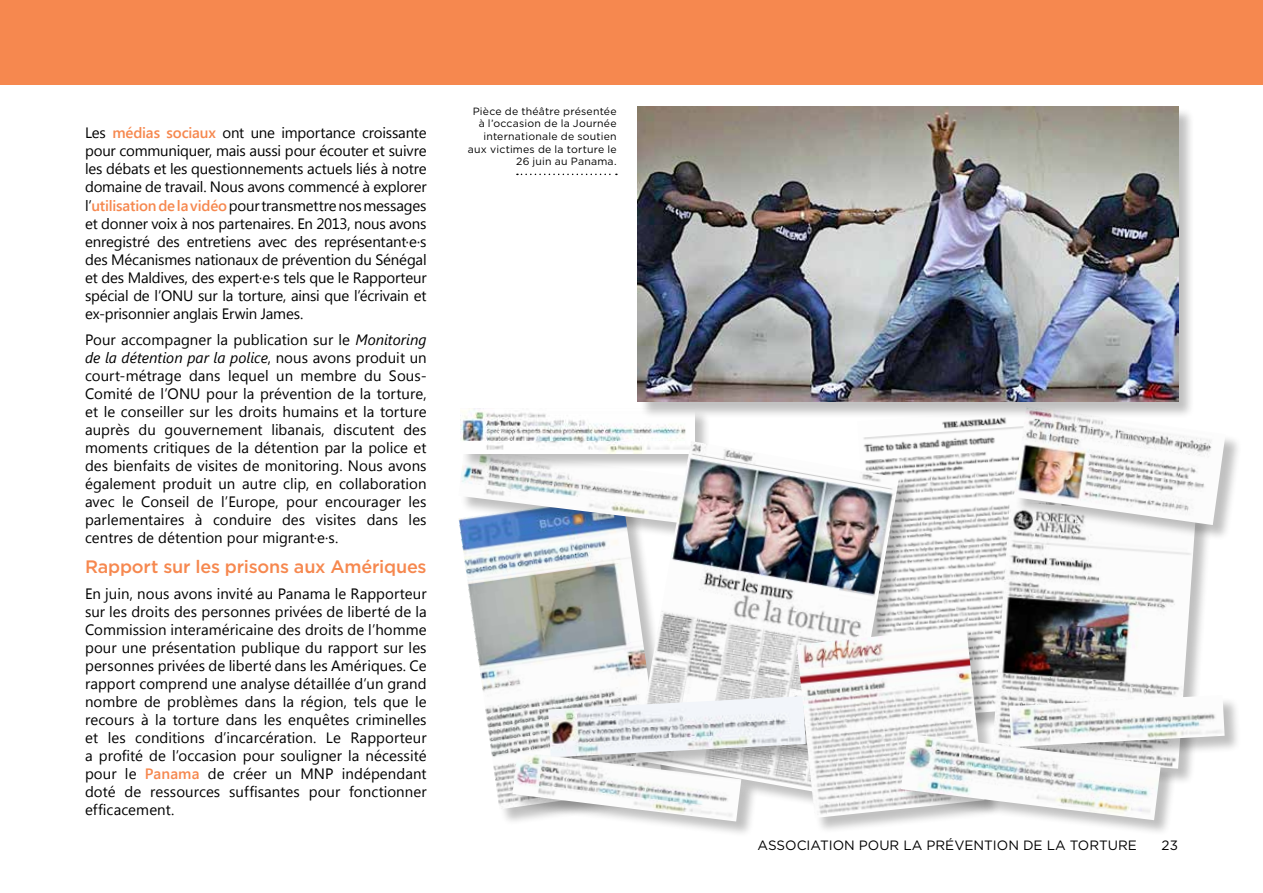
<style>
.page{position:relative;width:1263px;height:893px;background:#fff}
.page>*{position:absolute;margin:0;border:0;box-sizing:border-box;transform-origin:0 0}
.t1{font:500 18px "Gotham";letter-spacing:-.01em;color:#f6884f}
.t2{font:15px/18px "Segoe UI";color:#000;text-align:justify}
.t3{font:13.5px "Gotham";color:#000}
.t4{font:10.5px/12.6px "Gotham";letter-spacing:.02em;color:#000;text-align:right}
.s1{font-weight:600;color:#f6884f}
.s2{font-family:"Gotham"}
.s3{font-style:italic}
</style>
<div class="page">
<div style="left:0;top:0;width:1263px;height:85px;background:#f6884f"></div>
<img style="left:863px;top:419px;width:151px;height:208px">
<img style="left:459px;top:525px;width:176px;height:284px">
<div style="left:460px;top:450px;width:262px;height:92px;background:#000;opacity:.25"></div>
<img style="left:458px;top:450px;width:177px;height:75px">
<div style="left:993px;top:503px;width:219px;height:282px;background:#000;opacity:.25"></div>
<img style="left:992px;top:502px;width:204px;height:267px">
<div style="left:461px;top:409px;width:250px;height:62px;background:#000;opacity:.25"></div>
<img style="left:461px;top:408px;width:233px;height:45px">
<div style="left:636px;top:442px;width:280px;height:371px;background:#000;opacity:.25"></div>
<img style="left:635px;top:441px;width:264px;height:356px">
<div style="left:549px;top:697px;width:273px;height:77px;background:#000;opacity:.25"></div>
<img style="left:548px;top:696px;width:249px;height:61px">
<div style="left:1010px;top:696px;width:232px;height:68px;background:#000;opacity:.25"></div>
<img style="left:1009px;top:695px;width:215px;height:52px">
<div style="left:1015px;top:407px;width:227px;height:134px;background:#000;opacity:.25"></div>
<img style="left:1014px;top:407px;width:211px;height:118px">
<svg style="left:517px;top:174px;width:100px;height:1px"></svg>
<div style="left:514px;top:753px;width:244px;height:85px;background:#000;opacity:.25"></div>
<img style="left:512px;top:752px;width:229px;height:69px">
<div style="left:798px;top:628px;width:203px;height:206px;background:#000;opacity:.25"></div>
<img style="left:797px;top:627px;width:187px;height:191px">
<div style="left:902px;top:735px;width:275px;height:102px;background:#000;opacity:.25"></div>
<img style="left:901px;top:734px;width:260px;height:86px">
<div style="left:639px;top:107px;width:556px;height:312px;background:#000;opacity:.25"></div>
<img style="left:638px;top:106px;width:540px;height:296px">
<p class="t2" style="left:85px;top:123px;width:343px">Les <span class="s1">médias sociaux</span> ont une importance croissante pour communiquer, mais aussi pour écouter et suivre les débats et les questionnements actuels liés à notre domaine de travail. Nous avons commencé à explorer l’<span class="s1">utilisation de la vidéo</span> pour transmettre nos messages et donner voix à nos partenaires. En 2013, nous avons enregistré des entretiens avec des représentant<span class="s2">·</span>e<span class="s2">·</span>s des Mécanismes nationaux de prévention du Sénégal et des Maldives, des expert<span class="s2">·</span>e<span class="s2">·</span>s tels que le Rapporteur spécial de l’ONU sur la torture, ainsi que l’écrivain et ex-prisonnier anglais Erwin James.</p>
<p class="t2" style="left:85px;top:330px;width:343px">Pour accompagner la publication sur le <span class="s3">Monitoring de la détention par la police</span>, nous avons produit un court-métrage dans lequel un membre du Sous-Comité de l’ONU pour la prévention de la torture, et le conseiller sur les droits humains et la torture auprès du gouvernement libanais, discutent des moments critiques de la détention par la police et des bienfaits de visites de monitoring. Nous avons également produit un autre clip, en collaboration avec le Conseil de l’Europe, pour encourager les parlementaires à conduire des visites dans les centres de détention pour migrant·e·s.</p>
<p class="t1" style="left:85px;top:555px;width:343px">Rapport sur les prisons aux Amériques</p>
<p class="t2" style="left:85px;top:584px;width:343px">En juin, nous avons invité au Panama le Rapporteur sur les droits des personnes privées de liberté de la Commission interaméricaine des droits de l’homme pour une présentation publique du rapport sur les personnes privées de liberté dans les Amériques. Ce rapport comprend une analyse détaillée d’un grand nombre de problèmes dans la région, tels que le recours à la torture dans les enquêtes criminelles et les conditions d’incarcération. Le Rapporteur a profité de l’occasion pour souligner la nécessité pour le <span class="s1">Panama</span> de créer un MNP indépendant doté de ressources suffisantes pour fonctionner efficacement.</p>
<p class="t4" style="left:468px;top:105px;width:150px">Pièce de théâtre présentée à l’occasion de la Journée internationale de soutien aux victimes de la torture le<br>26 juin au Panama.</p>
<p class="t3" style="left:757px;top:837px;width:381px">ASSOCIATION POUR LA PRÉVENTION DE LA TORTURE</p>
<p class="t3" style="left:1161px;top:837px;width:18px">23</p>
</div>
